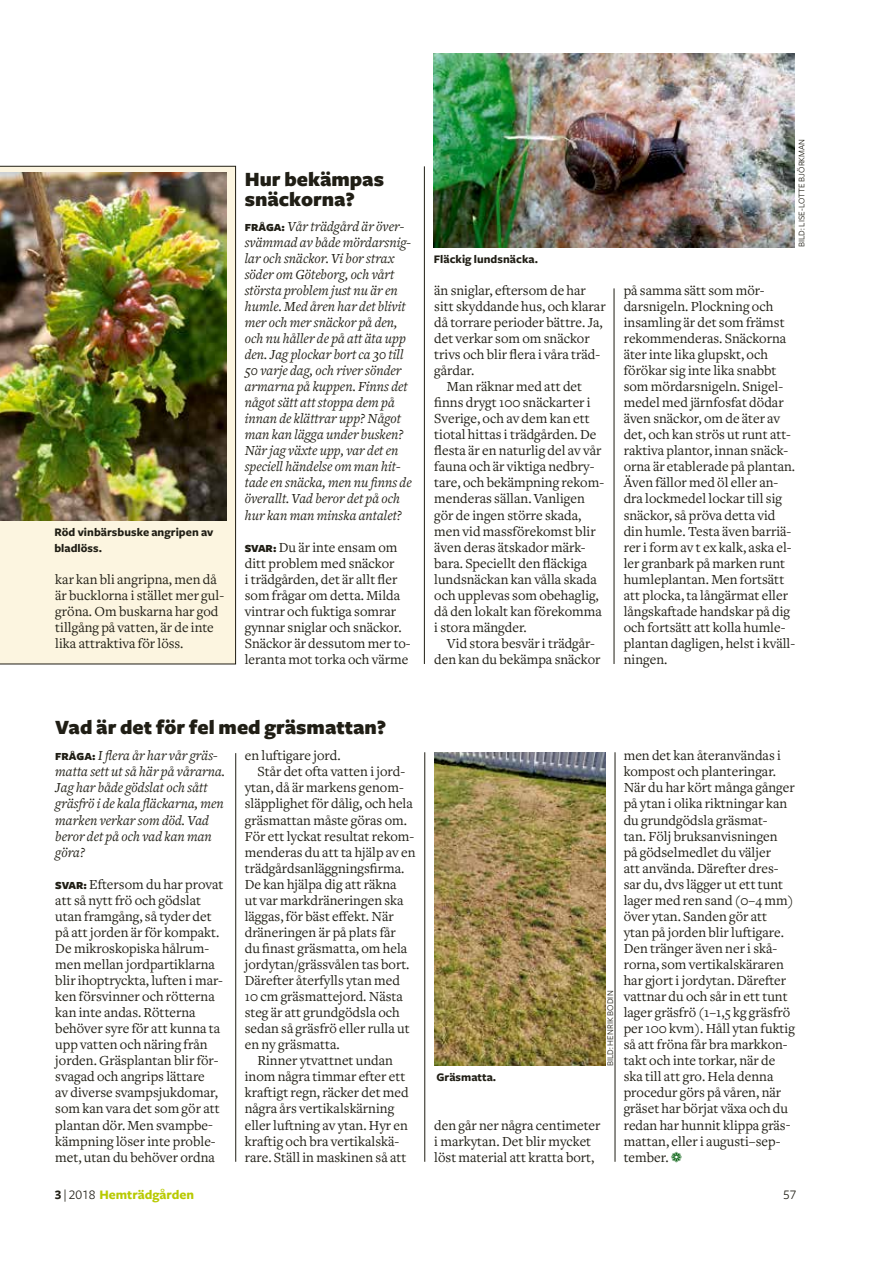
<style>
.page{position:relative;width:893px;height:1263px;background:#fff}
.page>*{position:absolute;margin:0;border:0;box-sizing:border-box;transform-origin:0 0}
.t1{font:900 21px/19.5px "Freight Sans";color:#201e15}
.t2{font:14.4px/16px "Freight Text";color:#201e15}
.t3{font:italic 14.4px/16px "Freight Text";color:#201e15}
.t4{font:700 13.5px "Freight Sans";color:#b8ca00}
.t5{font:13.5px "Freight Sans Book SC";color:#201e15}
.t6{font:700 12px/16px "Freight Sans";letter-spacing:.005em;color:#201e15}
.t7{font:9px "Freight Sans";letter-spacing:.01em;color:#201e15}
.s1{font-family:"Freight Sans";font-weight:900;font-style:normal;font-size:11.25px}
.s2{font-family:"Freight Sans";font-weight:900;font-size:11.25px}
.s3{color:#005d0b}
.s4{font-family:"Freight Sans Bold SC";font-weight:400;color:#201e15}
.s5{font-family:"Freight Sans Book SC";font-weight:400;color:#201e15}
</style>
<div class="page">
<div style="left:0;top:166px;width:236px;height:498px;background:#fcf5e0"></div>
<hr style="left:615px;top:752px;width:1px;height:410px;background:#201e15">
<hr style="left:424px;top:752px;width:1px;height:410px;background:#201e15">
<hr style="left:235px;top:753px;width:1px;height:409px;background:#201e15">
<img style="left:434px;top:753px;width:172px;height:312px">
<img style="left:0;top:172px;width:227px;height:348px">
<img style="left:434px;top:53px;width:361px;height:194px">
<hr style="left:424px;top:166px;width:1px;height:498px;background:#201e15">
<hr style="left:614px;top:288px;width:1px;height:376px;background:#201e15">
<p class="t6" style="left:54px;top:524px;width:161px">Röd vinbärsbuske angripen av bladlöss.</p>
<p class="t2" style="left:55px;top:571px;width:170px">kar kan bli angripna, men då är bucklorna i stället mer gul&shy;gröna. Om buskarna har god tillgång på vatten, är de inte lika attraktiva för löss.</p>
<h1 class="t1" style="left:245px;top:170px;width:141px">Hur bekämpas snäckorna?</h1>
<p class="t3" style="left:245px;top:218px;width:168px"><span class="s1">FRÅGA:</span> Vår trädgård är över&shy;svämmad av både mördarsnig&shy;lar och snäckor. Vi bor strax söder om Göteborg, och vårt största problem just nu är en humle. Med åren har det blivit mer och mer snäckor på den, och nu håller de på att äta upp den. Jag plockar bort ca 30 till<br>50 varje dag, och river sönder armarna på kuppen. Finns det något sätt att stoppa dem på innan de klättrar upp? Något man kan lägga under busken?<br>När jag växte upp, var det en speciell händelse om man hit&shy;tade en snäcka, men nu finns de överallt. Vad beror det på och hur kan man minska antalet?</p>
<p class="t2" style="left:245px;top:539px;width:167px"><span class="s2">SVAR:</span> Du är inte ensam om ditt problem med snäckor<br>i trädgården, det är allt fler som frågar om detta. Milda vintrar och fuktiga somrar gynnar sniglar och snäckor.<br>Snäckor är dessutom mer to&shy;leranta mot torka och värme</p>
<p class="t6" style="left:434px;top:251px;width:106px">Fläckig lundsnäcka.</p>
<p class="t2" style="left:434px;top:282px;width:153px">än sniglar, eftersom de har</p>
<p class="t2" style="left:434px;top:298px;width:173px">sitt skyddande hus, och klarar</p>
<p class="t2" style="left:434px;top:314px;width:170px">då torrare perioder bättre. Ja,</p>
<p class="t2" style="left:434px;top:331px;width:157px">det verkar som om snäckor</p>
<p class="t2" style="left:434px;top:347px;width:167px">trivs och blir flera i våra träd-</p>
<p class="t2" style="left:434px;top:363px;width:42px">gårdar.</p>
<p class="t2" style="left:447px;top:379px;width:137px">Man räknar med att det</p>
<p class="t2" style="left:434px;top:395px;width:158px">finns drygt 100 snäckarter i</p>
<p class="t2" style="left:434px;top:411px;width:157px">Sverige, och av dem kan ett</p>
<p class="t2" style="left:434px;top:427px;width:164px">tiotal hittas i trädgården. De</p>
<p class="t2" style="left:434px;top:443px;width:169px">flesta är en naturlig del av vår</p>
<p class="t2" style="left:434px;top:459px;width:162px">fauna och är viktiga nedbry-</p>
<p class="t2" style="left:434px;top:475px;width:171px">tare, och bekämpning rekom-</p>
<p class="t2" style="left:434px;top:491px;width:152px">menderas sällan. Vanligen</p>
<p class="t2" style="left:434px;top:507px;width:149px">gör de ingen större skada,</p>
<p class="t2" style="left:434px;top:523px;width:163px">men vid massförekomst blir</p>
<p class="t2" style="left:434px;top:539px;width:153px">även deras ätskador märk-</p>
<p class="t2" style="left:434px;top:555px;width:155px">bara. Speciellt den fläckiga</p>
<p class="t2" style="left:434px;top:571px;width:164px">lundsnäckan kan vålla skada</p>
<p class="t2" style="left:434px;top:587px;width:166px">och upplevas som obehaglig,</p>
<p class="t2" style="left:434px;top:603px;width:169px">då den lokalt kan förekomma</p>
<p class="t2" style="left:434px;top:619px;width:94px">i stora mängder.</p>
<p class="t2" style="left:447px;top:635px;width:149px">Vid stora besvär i trädgår-</p>
<p class="t2" style="left:434px;top:652px;width:168px">den kan du bekämpa snäckor</p>
<p class="t7" style="left:797px;top:247px;width:110px;rotate:-90deg">BILD: LISE-LOTTE BJÖRKMAN</p>
<p class="t2" style="left:624px;top:282px;width:173px">på samma sätt som mör&shy;darsnigeln. Plockning och insamling är det som främst rekommenderas. Snäckorna äter inte lika glupskt, och förökar sig inte lika snabbt som mördarsnigeln. Snigel&shy;medel med järnfosfat dödar även snäckor, om de äter av det, och kan strös ut runt att&shy;raktiva plantor, innan snäck&shy;orna är etablerade på plantan.<br>Även fällor med öl eller an&shy;dra lockmedel lockar till sig snäckor, så pröva detta vid din humle. Testa även barriä&shy;rer i form av t ex kalk, aska el&shy;ler granbark på marken runt humleplantan. Men fortsätt att plocka, ta långärmat eller långskaftade handskar på dig och fortsätt att kolla humle&shy;plantan dagligen, helst i kväll&shy;ningen.</p>
<h1 class="t1" style="left:55px;top:718px;width:332px">Vad är det för fel med gräsmattan?</h1>
<p class="t3" style="left:55px;top:748px;width:171px"><span class="s1">FRÅGA:</span> I flera år har vår gräs&shy;matta sett ut så här på vårarna.<br>Jag har både gödslat och sått gräsfrö i de kala fläckarna, men marken verkar som död. Vad beror det på och vad kan man göra?</p>
<p class="t2" style="left:55px;top:876px;width:170px"><span class="s2">SVAR:</span> Eftersom du har provat att så nytt frö och gödslat utan framgång, så tyder det på att jorden är för kompakt.<br>De mikroskopiska hålrum&shy;men mellan jordpartiklarna blir ihoptryckta, luften i mar&shy;ken försvinner och rötterna kan inte andas. Rötterna behöver syre för att kunna ta upp vatten och näring från jorden. Gräsplantan blir för&shy;svagad och angrips lättare<br>av diverse svampsjukdomar, som kan vara det som gör att plantan dör. Men svampbe&shy;kämpning löser inte proble&shy;met, utan du behöver ordna</p>
<p class="t2" style="left:245px;top:748px;width:97px">en luftigare jord.</p>
<p class="t2" style="left:257px;top:764px;width:149px">Står det ofta vatten i jord-</p>
<p class="t2" style="left:245px;top:780px;width:160px">ytan, då är markens genom-</p>
<p class="t2" style="left:245px;top:796px;width:170px">släpplighet för dålig, och hela</p>
<p class="t2" style="left:245px;top:812px;width:164px">gräsmattan måste göras om.</p>
<p class="t2" style="left:245px;top:828px;width:171px">För ett lyckat resultat rekom-</p>
<p class="t2" style="left:245px;top:844px;width:172px">menderas du att ta hjälp av en</p>
<p class="t2" style="left:245px;top:860px;width:161px">trädgårdsanläggningsfirma.</p>
<p class="t2" style="left:245px;top:876px;width:153px">De kan hjälpa dig att räkna</p>
<p class="t2" style="left:245px;top:892px;width:160px">ut var markdräneringen ska</p>
<p class="t2" style="left:245px;top:908px;width:150px">läggas, för bäst effekt. När</p>
<p class="t2" style="left:245px;top:924px;width:153px">dräneringen är på plats får</p>
<p class="t2" style="left:245px;top:940px;width:164px">du finast gräsmatta, om hela</p>
<p class="t2" style="left:245px;top:956px;width:166px">jordytan/grässvålen tas bort.</p>
<p class="t2" style="left:245px;top:973px;width:157px">Därefter återfylls ytan med</p>
<p class="t2" style="left:245px;top:989px;width:160px">10 cm gräsmattejord. Nästa</p>
<p class="t2" style="left:245px;top:1005px;width:157px">steg är att grundgödsla och</p>
<p class="t2" style="left:245px;top:1021px;width:166px">sedan så gräsfrö eller rulla ut</p>
<p class="t2" style="left:245px;top:1037px;width:97px">en ny gräsmatta.</p>
<p class="t2" style="left:257px;top:1053px;width:137px">Rinner ytvattnet undan</p>
<p class="t2" style="left:245px;top:1069px;width:162px">inom några timmar efter ett</p>
<p class="t2" style="left:245px;top:1085px;width:165px">kraftigt regn, räcker det med</p>
<p class="t2" style="left:245px;top:1101px;width:151px">några års vertikalskärning</p>
<p class="t2" style="left:245px;top:1117px;width:165px">eller luftning av ytan. Hyr en</p>
<p class="t2" style="left:245px;top:1133px;width:156px">kraftig och bra vertikalskä-</p>
<p class="t2" style="left:245px;top:1149px;width:163px">rare. Ställ in maskinen så att</p>
<p class="t6" style="left:436px;top:1070px;width:61px">Gräsmatta.</p>
<p class="t7" style="left:605px;top:1066px;width:77px;rotate:-90deg">BILD: HENRIK BODIN</p>
<p class="t2" style="left:434px;top:1117px;width:168px">den går ner några centimeter i markytan. Det blir mycket löst material att kratta bort,</p>
<p class="t2" style="left:624px;top:748px;width:173px">men det kan återanvändas i kompost och planteringar.<br>När du har kört många gånger på ytan i olika riktningar kan du grundgödsla gräsmat-<br>tan. Följ bruksanvisningen på gödselmedlet du väljer<br>att använda. Därefter dres&shy;sar du, dvs lägger ut ett tunt lager med ren sand (0–4 mm) över ytan. Sanden gör att ytan på jorden blir luftigare.<br>Den tränger även ner i skå&shy;rorna, som vertikalskäraren har gjort i jordytan. Därefter vattnar du och sår in ett tunt lager gräsfrö (1–1,5 kg gräsfrö per 100 kvm). Håll ytan fuktig så att fröna får bra markkon&shy;takt och inte torkar, när de ska till att gro. Hela denna procedur görs på våren, när gräset har börjat växa och du redan har hunnit klippa gräs&shy;mattan, eller i augusti–sep&shy;tember. <span class="s3">❁</span></p>
<p class="t4" style="left:55px;top:1187px;width:141px"><span class="s4">3</span> <span class="s5">| 2018</span> Hemträdgården</p>
<p class="t5" style="left:783px;top:1187px;width:15px">57</p>
</div>
